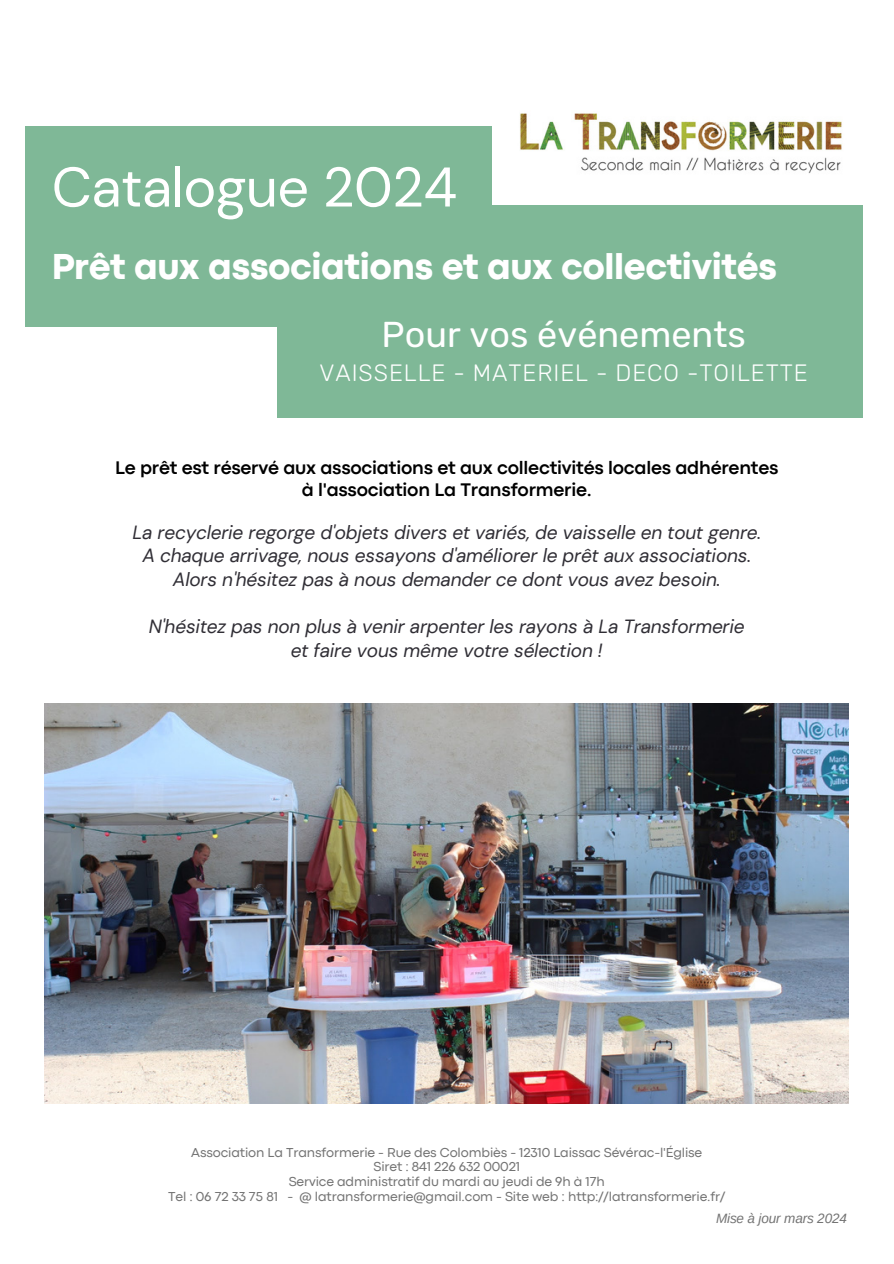
<style>
.page{position:relative;width:894px;height:1264px;background:#fff}
.page>*{position:absolute;margin:0;border:0;box-sizing:border-box;transform-origin:0 0}
.t1{font:55.65px "DM Sans";letter-spacing:-.01em;color:#fff}
.t2{font:800 37.65px "Codec Pro";letter-spacing:-.01em;color:#fff}
.t3{font:36px "Rubik";color:#fff}
.t4{font:300 23.55px "Rubik";letter-spacing:.04em;color:#fff}
.t5{font:italic 19.05px/23.7px "DM Sans";letter-spacing:-.01em;color:#302e35;text-align:center}
.t6{font:700 19.05px/22.5px "Codec Pro";letter-spacing:-.01em;color:#000;text-align:center}
.t7{font:13.5px "Codec Pro";letter-spacing:-.01em;color:#737373}
.t8{font:italic 13.5px "Arimo";letter-spacing:-.01em;color:#737373}
</style>
<div class="page">
<div style="left:277px;top:205px;width:586px;height:213px;background:#7fb897"></div>
<img style="left:491px;top:113px;width:351px;height:65px">
<div style="left:25px;top:126px;width:466px;height:200px;background:#7fb897"></div>
<img style="left:45px;top:703px;width:803px;height:400px">
<h2 class="t1" style="left:52px;top:151px;width:407px">Catalogue 2024</h2>
<p class="t2" style="left:52px;top:253px;width:726px">Prêt aux associations et aux collectivités</p>
<p class="t3" style="left:381px;top:314px;width:365px">Pour vos événements</p>
<h5 class="t4" style="left:319px;top:358px;width:489px">VAISSELLE - MATERIEL - DECO -TOILETTE</h5>
<p class="t6" style="left:115px;top:457px;width:664px">Le prêt est réservé aux associations et aux collectivités locales adhérentes à l'association La Transformerie.</p>
<p class="t5" style="left:132px;top:520px;width:630px">La recyclerie regorge d'objets divers et variés, de vaisselle en tout genre.<br>A chaque arrivage, nous essayons d'améliorer le prêt aux associations.<br>Alors n'hésitez pas à nous demander ce dont vous avez besoin.</p>
<p class="t5" style="left:149px;top:615px;width:597px">N'hésitez pas non plus à venir arpenter les rayons à La Transformerie et faire vous même votre sélection !</p>
<h6 class="t7" style="left:191px;top:1147px;width:512px">Association La Transformerie - Rue des Colombiès - 12310 Laissac Sévérac-l'Église</h6>
<h6 class="t7" style="left:373px;top:1162px;width:148px">Siret : 841 226 632 00021</h6>
<p class="t7" style="left:288px;top:1176px;width:317px">Service administratif du mardi au jeudi de 9h à 17h</p>
<p class="t7" style="left:168px;top:1191px;width:558px">Tel : 06 72 33 75 81 - @ latransformerie@gmail.com - Site web : http://latransformerie.fr/</p>
<p class="t8" style="left:715px;top:1210px;width:132px">Mise à jour mars 2024</p>
</div>
